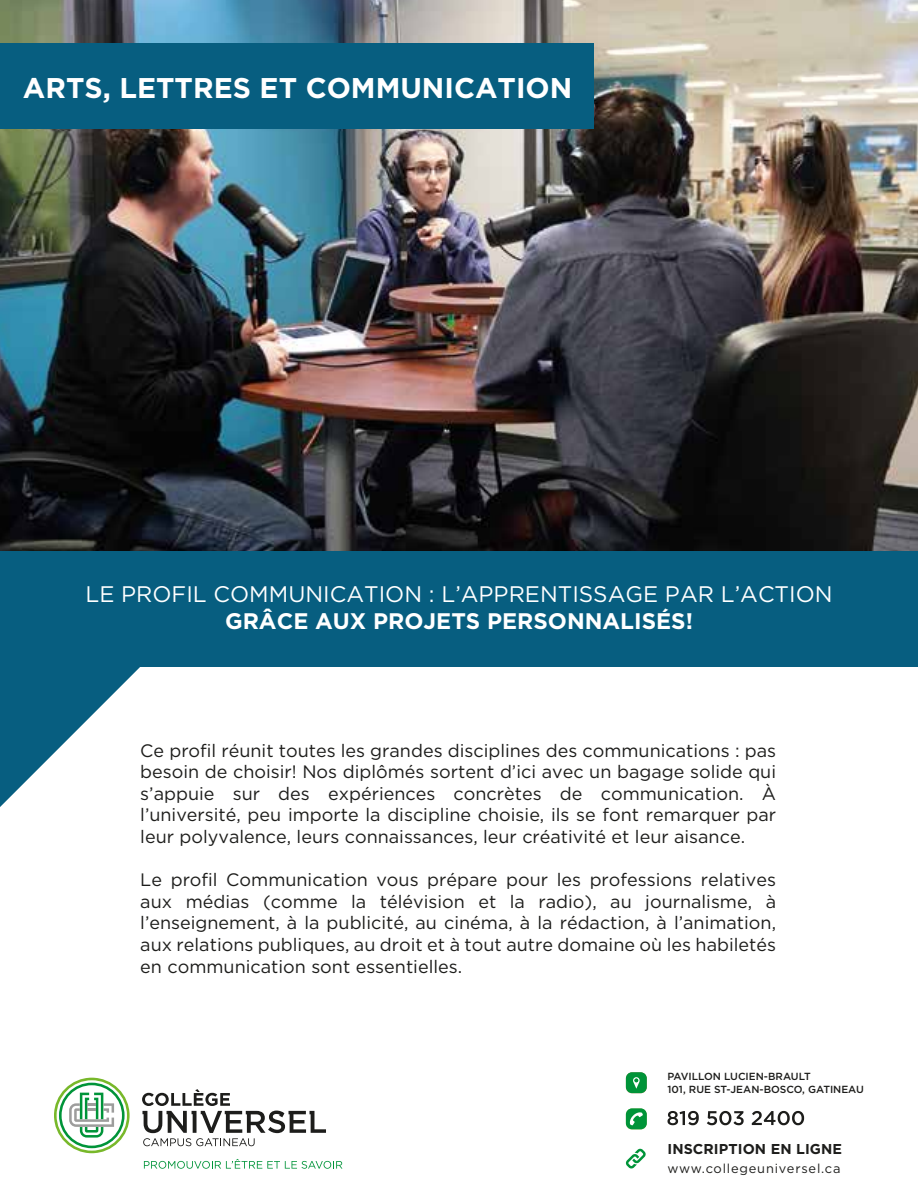
<style>
.page{position:relative;width:918px;height:1188px;background:#fff}
.page>*{position:absolute;margin:0;border:0;box-sizing:border-box;transform-origin:0 0}
.t1{font:700 28.5px "Gotham";color:#fff}
.t2{font:22.5px "Gotham";color:#fff}
.t3{font:700 22.5px "Gotham";color:#fff}
.t4{font:18px/21.6px "Gotham";color:#1d1d1b;text-align:justify}
.t5{font:700 14.25px "Gotham";letter-spacing:.005em;color:#1d1d1b}
.t6{font:12.9px "Gotham";letter-spacing:.06em;color:#1d1d1b}
.t7{font:500 10.35px/12.3px "Gotham";color:#1d1d1b}
</style>
<div class="page">
<img style="left:0;top:0;width:918px;height:551px">
<svg style="left:0;top:667px;width:140px;height:140px;fill:#075e80"></svg>
<div style="left:0;top:551px;width:918px;height:116px;background:#075e80"></div>
<div style="left:0;top:43px;width:594px;height:85px;background:#075e80"></div>
<svg style="left:142px;top:1089px;width:184px;height:57px"></svg>
<svg style="left:144px;top:1159px;width:198px;height:10px"></svg>
<svg style="left:54px;top:1078px;width:76px;height:75px"></svg>
<div style="left:626px;top:1072px;width:21px;height:21px;background:#009439;border-radius:6px"></div>
<svg style="left:633px;top:1077px;width:7px;height:12px"></svg>
<div style="left:626px;top:1108px;width:21px;height:21px;background:#009439;border-radius:6px"></div>
<svg style="left:630px;top:1112px;width:13px;height:13px"></svg>
<svg style="left:667px;top:1111px;width:32px;height:14px"></svg>
<svg style="left:707px;top:1111px;width:37px;height:14px"></svg>
<svg style="left:752px;top:1111px;width:52px;height:14px"></svg>
<svg style="left:626px;top:1148px;width:20px;height:21px"></svg>
<h1 class="t1" style="left:23px;top:69px;width:551px">ARTS, LETTRES ET COMMUNICATION</h1>
<p class="t2" style="left:85px;top:581px;width:749px">LE PROFIL COMMUNICATION : L’APPRENTISSAGE PAR L’ACTION</p>
<p class="t3" style="left:225px;top:606px;width:469px">GRÂCE AUX PROJETS PERSONNALISÉS!</p>
<p class="t4" style="left:140px;top:739px;width:637px">Ce profil réunit toutes les grandes disciplines des communications : pas besoin de choisir! Nos diplômés sortent d’ici avec un bagage solide qui s’appuie sur des expériences concrètes de communication. À l’université, peu importe la discipline choisie, ils se font remarquer par leur polyvalence, leurs connaissances, leur créativité et leur aisance.</p>
<p class="t4" style="left:140px;top:869px;width:637px">Le profil Communication vous prépare pour les professions relatives aux médias (comme la télévision et la radio), au journalisme, à l’enseignement, à la publicité, au cinéma, à la rédaction, à l’animation, aux relations publiques, au droit et à tout autre domaine où les habiletés en communication sont essentielles.</p>
<p class="t7" style="left:667px;top:1070px;width:198px">PAVILLON LUCIEN-BRAULT<br>101, RUE ST-JEAN-BOSCO, GATINEAU</p>
<p class="t5" style="left:667px;top:1140px;width:176px">INSCRIPTION EN LIGNE</p>
<p class="t6" style="left:667px;top:1161px;width:175px">www.collegeuniversel.ca</p>
</div>
